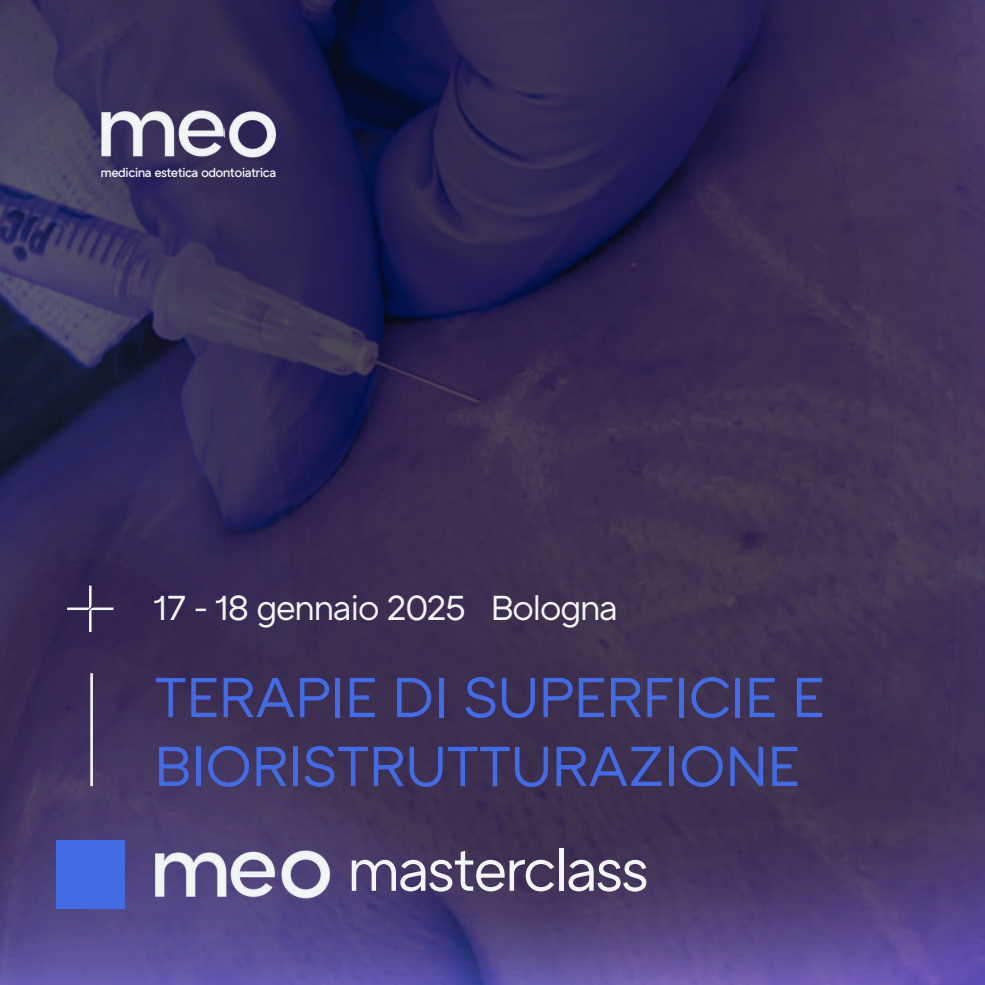
<style>
.page{position:relative;width:985px;height:985px;background:#fff}
.page>*{position:absolute;margin:0;border:0;box-sizing:border-box;transform-origin:0 0}
.t1{font:60.64px "ATC Arquette";letter-spacing:-.05em;color:#f4f5f8}
.t2{font:57.49px/68.9px "ATC Arquette";letter-spacing:-.03em;color:#436ce4}
.t3{font:35.52px "ATC Arquette";letter-spacing:-.05em;color:#f4f5f8}
.t4{font:500 13.04px "ATC Arquette";letter-spacing:-.05em;color:#f4f5f8}
</style>
<div class="page">
<img style="left:0;top:0;width:984px;height:984px">
<img style="left:100px;top:98px;width:176px;height:62px">
<div style="left:56px;top:839px;width:69px;height:69px;background:#436ce4"></div>
<img style="left:154px;top:839px;width:123px;height:60px">
<img style="left:277px;top:837px;width:53px;height:63px">
<svg style="left:67px;top:585px;width:46px;height:47px;background:#44385f"></svg>
<hr style="left:90px;top:673px;width:3px;height:113px;background:#f4f5f8">
<p class="t4" style="left:100px;top:165px;width:177px">medicina estetica odontoiatrica</p>
<p class="t3" style="left:154px;top:588px;width:466px">17 - 18 gennaio 2025 Bologna</p>
<p class="t2" style="left:154px;top:664px;width:673px">TERAPIE DI SUPERFICIE E<br>BIORISTRUTTURAZIONE</p>
<p class="t1" style="left:346px;top:835px;width:304px">masterclass</p>
</div>
